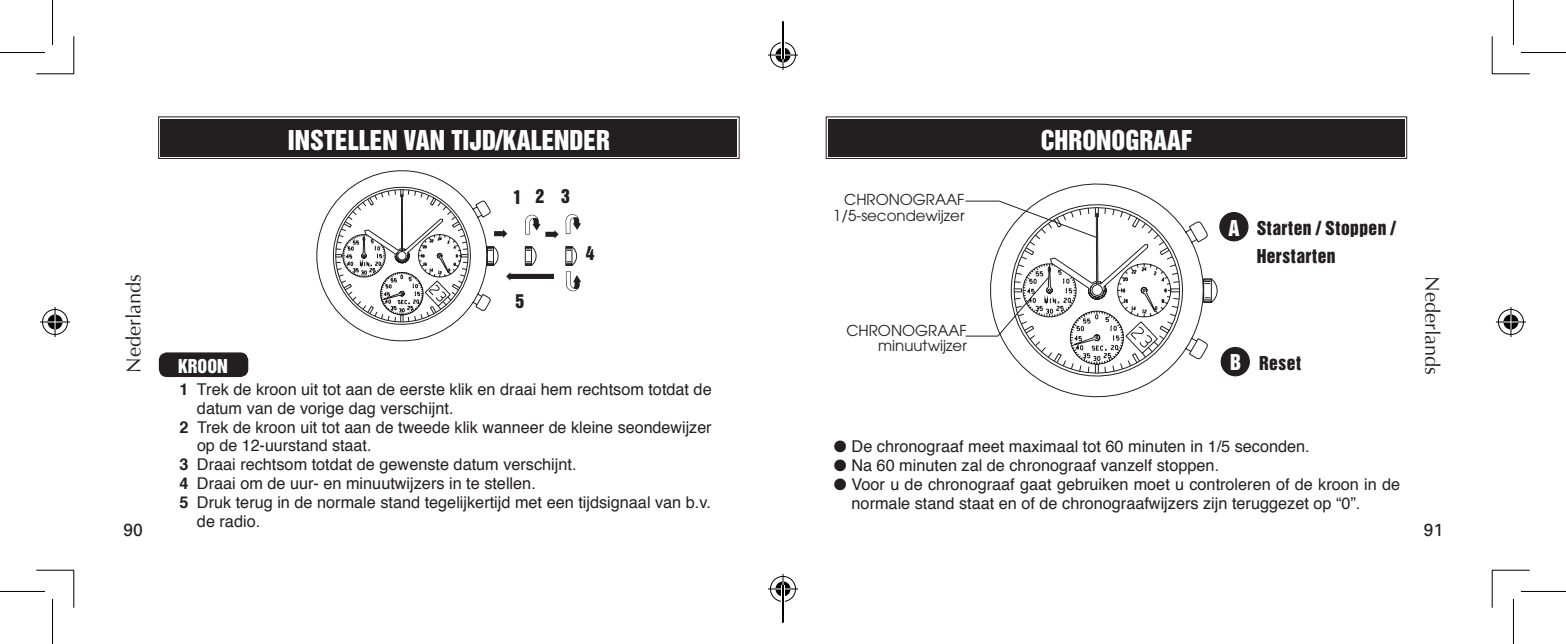
<style>
.page{position:relative;width:1566px;height:644px;background:#fff}
.page>*{position:absolute;margin:0;border:0;box-sizing:border-box;transform-origin:0 0}
.t1{font:25px "Helvetica Inserat";color:#fff}
.t2{font:20px "Optima";color:#231f20}
.t3{font:17.5px/28.2px "Helvetica Inserat";letter-spacing:.03em;color:#231f20}
.t4{font:17.5px "Helvetica Inserat";color:#fff}
.t5{font:17.5px "Univers";color:#231f20}
.t6{font:16.25px/18.8px "Helvetica";color:#231f20}
.t7{font:15px/15px "Avant Garde";color:#231f20;text-align:right}
.s1{font-size:20px;color:#fff}
.s2{font-weight:700}
</style>
<div class="page">
<svg style="left:316px;top:170px;width:261px;height:171px"></svg>
<svg style="left:335px;top:189px;width:133px;height:133px"></svg>
<svg style="left:565px;top:214px;width:15px;height:20px"></svg>
<svg style="left:565px;top:271px;width:16px;height:20px"></svg>
<svg style="left:525px;top:215px;width:33px;height:23px"></svg>
<svg style="left:494px;top:229px;width:13px;height:9px"></svg>
<svg style="left:506px;top:272px;width:48px;height:9px"></svg>
<svg style="left:158px;top:116px;width:582px;height:43px;background:#343132"></svg>
<div style="left:162px;top:121px;width:573px;height:34px;border:1px solid #231f20"></div>
<div style="left:159px;top:353px;width:89px;height:23px;background:#231f20;border-radius:8px"></div>
<div style="left:159px;top:352px;width:89px;height:25px;border:1px solid #231f20;border-radius:8px"></div>
<svg style="left:989px;top:183px;width:228px;height:214px"></svg>
<svg style="left:825px;top:116px;width:582px;height:43px;background:#353132"></svg>
<div style="left:829px;top:121px;width:573px;height:34px;border:1px solid #231f20"></div>
<hr style="left:965px;top:335px;width:33px;height:1px;background:#231f20">
<div style="left:1219px;top:213px;width:28px;height:28px;background:#231f20;border-radius:50%"></div>
<div style="left:1219px;top:212px;width:29px;height:29px;border:1px solid #231f20;border-radius:50%"></div>
<div style="left:1221px;top:347px;width:28px;height:29px;background:#231f20;border-radius:50%"></div>
<div style="left:1220px;top:347px;width:29px;height:29px;border:1px solid #231f20;border-radius:50%"></div>
<svg style="left:997px;top:200px;width:183px;height:174px"></svg>
<hr style="left:965px;top:201px;width:34px;height:1px;background:#231f20">
<svg style="left:36px;top:74px;width:38px;height:1px"></svg>
<svg style="left:1492px;top:74px;width:37px;height:1px"></svg>
<svg style="left:36px;top:570px;width:36px;height:1px"></svg>
<svg style="left:1493px;top:570px;width:36px;height:1px"></svg>
<svg style="left:74px;top:36px;width:1px;height:38px"></svg>
<svg style="left:72px;top:570px;width:3px;height:37px"></svg>
<svg style="left:1492px;top:36px;width:1px;height:37px"></svg>
<svg style="left:1492px;top:570px;width:1px;height:37px"></svg>
<hr style="left:36px;top:73px;width:38px;height:1px;background:#000">
<hr style="left:1491px;top:73px;width:38px;height:1px;background:#000">
<hr style="left:36px;top:569px;width:38px;height:1px;background:#000">
<hr style="left:1491px;top:569px;width:38px;height:1px;background:#000">
<hr style="left:73px;top:36px;width:1px;height:38px;background:#000">
<hr style="left:73px;top:570px;width:1px;height:37px;background:#000">
<hr style="left:1491px;top:36px;width:1px;height:38px;background:#000">
<hr style="left:1491px;top:570px;width:1px;height:37px;background:#000">
<hr style="left:0;top:52px;width:45px;height:1px;background:#000">
<hr style="left:1520px;top:52px;width:45px;height:1px;background:#000">
<hr style="left:0;top:591px;width:45px;height:1px;background:#000">
<hr style="left:1520px;top:591px;width:45px;height:1px;background:#000">
<hr style="left:52px;top:0;width:1px;height:45px;background:#000">
<hr style="left:52px;top:599px;width:1px;height:45px;background:#000">
<hr style="left:1512px;top:0;width:1px;height:45px;background:#000">
<hr style="left:1512px;top:599px;width:1px;height:45px;background:#000">
<div style="left:768px;top:41px;width:29px;height:28px;border:4px solid #fff;border-radius:50%"></div>
<svg style="left:768px;top:53px;width:30px;height:4px"></svg>
<hr style="left:781px;top:40px;width:3px;height:30px;background:#fff">
<div style="left:773px;top:46px;width:19px;height:18px;border:4px solid #fff;border-radius:50%"></div>
<div style="left:770px;top:42px;width:25px;height:26px;border:1px solid #000;border-radius:50%"></div>
<hr style="left:768px;top:55px;width:30px;height:1px;background:#000">
<hr style="left:782px;top:40px;width:1px;height:30px;background:#000">
<div style="left:768px;top:574px;width:29px;height:29px;border:4px solid #fff;border-radius:50%"></div>
<hr style="left:768px;top:587px;width:30px;height:3px;background:#fff">
<hr style="left:781px;top:574px;width:3px;height:30px;background:#fff">
<div style="left:773px;top:579px;width:19px;height:19px;border:4px solid #fff;border-radius:50%"></div>
<div style="left:770px;top:576px;width:25px;height:25px;border:1px solid #000;border-radius:50%"></div>
<hr style="left:768px;top:588px;width:30px;height:1px;background:#000">
<hr style="left:782px;top:574px;width:1px;height:30px;background:#000">
<div style="left:41px;top:308px;width:28px;height:28px;border:4px solid #fff;border-radius:50%"></div>
<svg style="left:40px;top:320px;width:30px;height:4px"></svg>
<svg style="left:53px;top:307px;width:4px;height:30px"></svg>
<div style="left:46px;top:313px;width:18px;height:18px;border:4px solid #fff;border-radius:50%"></div>
<div style="left:42px;top:309px;width:26px;height:26px;border:1px solid #000;border-radius:50%"></div>
<hr style="left:40px;top:321px;width:30px;height:1px;background:#000">
<hr style="left:55px;top:307px;width:1px;height:30px;background:#000">
<svg style="left:48px;top:314px;width:15px;height:15px"></svg>
<div style="left:1496px;top:308px;width:28px;height:28px;border:4px solid #fff;border-radius:50%"></div>
<svg style="left:1496px;top:320px;width:29px;height:4px"></svg>
<svg style="left:1508px;top:307px;width:4px;height:30px"></svg>
<div style="left:1501px;top:313px;width:18px;height:18px;border:4px solid #fff;border-radius:50%"></div>
<div style="left:1497px;top:309px;width:26px;height:26px;border:1px solid #000;border-radius:50%"></div>
<hr style="left:1495px;top:321px;width:30px;height:1px;background:#000">
<hr style="left:1510px;top:307px;width:1px;height:30px;background:#000">
<svg style="left:1503px;top:314px;width:15px;height:15px"></svg>
<hr style="left:782px;top:21px;width:1px;height:38px;background:#000">
<hr style="left:782px;top:585px;width:1px;height:37px;background:#000">
<svg style="left:775px;top:31px;width:15px;height:32px"></svg>
<svg style="left:775px;top:581px;width:15px;height:32px"></svg>
<h1 class="t1" style="left:288px;top:125px;width:323px">INSTELLEN VAN TIJD/KALENDER</h1>
<p class="t3" style="left:513px;top:183px;width:58px">123</p>
<p class="t3" style="left:585px;top:239px;width:10px">4</p>
<p class="t7" style="left:833px;top:192px;width:133px">CHRONOGRAAF<br>1/5-secondewijzer</p>
<h1 class="t1" style="left:1040px;top:125px;width:153px">CHRONOGRAAF</h1>
<p class="t3" style="left:1256px;top:214px;width:140px;text-indent:-28px"><span class="s1">A</span> Starten / Stoppen /<br>Herstarten</p>
<p class="t2" style="left:122px;top:373px;width:100px;rotate:-90deg">Nederlands</p>
<p class="t2" style="left:1443px;top:276px;width:100px;rotate:90deg">Nederlands</p>
<p class="t3" style="left:515px;top:287px;width:10px">5</p>
<p class="t7" style="left:846px;top:322px;width:122px">CHRONOGRAAF minuutwijzer</p>
<p class="t3" style="left:1229px;top:349px;width:72px"><span class="s1">B</span> Reset</p>
<p class="t4" style="left:178px;top:355px;width:51px">KROON</p>
<p class="t6" style="left:179px;top:380px;width:534px"><span class="s2">1</span> Trek de kroon uit tot aan de eerste klik en draai hem rechtsom totdat de</p>
<p class="t6" style="left:197px;top:399px;width:258px">datum van de vorige dag verschijnt.</p>
<p class="t6" style="left:179px;top:418px;width:533px"><span class="s2">2</span> Trek de kroon uit tot aan de tweede klik wanneer de kleine seondewijzer</p>
<p class="t6" style="left:197px;top:437px;width:176px">op de 12-uurstand staat.</p>
<p class="t6" style="left:179px;top:456px;width:398px"><span class="s2">3</span> Draai rechtsom totdat de gewenste datum verschijnt.</p>
<p class="t6" style="left:179px;top:475px;width:358px"><span class="s2">4</span> Draai om de uur- en minuutwijzers in te stellen.</p>
<p class="t6" style="left:179px;top:493px;width:533px"><span class="s2">5</span> Druk terug in de normale stand tegelijkertijd met een tijdsignaal van b.v.</p>
<p class="t6" style="left:197px;top:512px;width:65px">de radio.</p>
<p class="t6" style="left:833px;top:437px;width:477px">● De chronograaf meet maximaal tot 60 minuten in 1/5 seconden.</p>
<p class="t6" style="left:833px;top:456px;width:386px">● Na 60 minuten zal de chronograaf vanzelf stoppen.</p>
<p class="t6" style="left:851px;top:475px;width:550px;text-indent:-18px">● Voor u de chronograaf gaat gebruiken moet u controleren of de kroon in de normale stand staat en of de chronograafwijzers zijn teruggezet op “0”.</p>
<p class="t5" style="left:124px;top:519px;width:21px">90</p>
<p class="t5" style="left:1423px;top:519px;width:21px">91</p>
</div>
